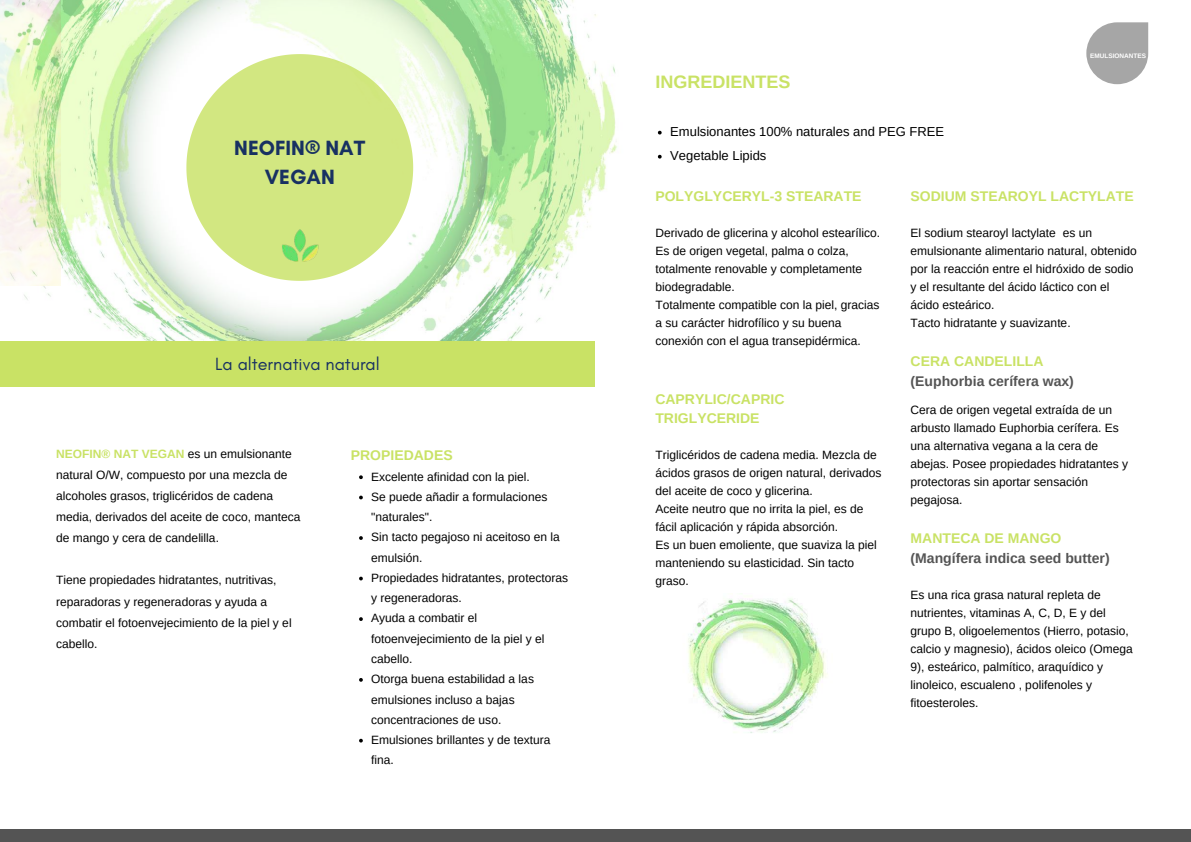
<style>
.page{position:relative;width:1191px;height:842px;background:#fff}
.page>*{position:absolute;margin:0;border:0;box-sizing:border-box;transform-origin:0 0}
.t1{font:700 21px/29.2px "Glacial Indifference";color:#183162;text-align:center}
.t2{font:18px "Glacial Indifference";color:#183162}
.t3{font:700 18px "Arimo";color:#c9e265}
.t4{font:700 14px/19.5px "Arimo";color:#c9e265}
.t5{font:700 14px "Arimo";color:#545454}
.t6{font:13px/24px "Arimo";color:#000}
.t7{font:12px/18px "Arimo";color:#000}
.t8{font:700 6.4px "Arimo";color:#fff}
.s1{font-weight:700;color:#c9e265}
</style>
<div class="page">
<img style="left:5px;top:0;width:612px;height:341px">
<img style="left:0;top:0;width:60px;height:285px">
<div style="left:0;top:341px;width:594px;height:45px;background:#c9e265"></div>
<svg style="left:186px;top:54px;width:227px;height:227px;fill:#d2e781"></svg>
<img style="left:281px;top:229px;width:38px;height:32px">
<img style="left:688px;top:598px;width:140px;height:135px">
<svg style="left:359px;top:475px;width:4px;height:4px"></svg>
<svg style="left:359px;top:495px;width:4px;height:4px"></svg>
<svg style="left:359px;top:536px;width:4px;height:4px"></svg>
<svg style="left:359px;top:576px;width:4px;height:4px"></svg>
<svg style="left:359px;top:617px;width:4px;height:4px"></svg>
<svg style="left:359px;top:678px;width:4px;height:3px"></svg>
<svg style="left:359px;top:738px;width:4px;height:4px"></svg>
<svg style="left:1086px;top:22px;width:62px;height:62px"></svg>
<div style="left:0;top:829px;width:1190px;height:12px;background:#545454"></div>
<h1 class="t1" style="left:234px;top:133px;width:132px">NEOFIN® NAT<br>VEGAN</h1>
<h2 class="t2" style="left:215px;top:353px;width:166px">La alternativa natural</h2>
<p class="t7" style="left:56px;top:445px;width:237px"><span class="s1">NEOFIN® NAT VEGAN</span> es un emulsionante</p>
<p class="t4" style="left:351px;top:445px;width:103px">PROPIEDADES</p>
<p class="t7" style="left:56px;top:464px;width:245px;line-height:21px">natural O/W, compuesto por una mezcla de alcoholes grasos, triglicéridos de cadena media, derivados del aceite de coco, manteca de mango y cera de candelilla.</p>
<p class="t7" style="left:56px;top:569px;width:237px;line-height:21px">Tiene propiedades hidratantes, nutritivas, reparadoras y regeneradoras y ayuda a combatir el fotoenvejecimiento de la piel y el cabello.</p>
<p class="t7" style="left:371px;top:466px;width:198px;line-height:20.2px">Excelente afinidad con la piel.<br>Se puede añadir a formulaciones "naturales".<br>Sin tacto pegajoso ni aceitoso en la emulsión.<br>Propiedades hidratantes, protectoras y regeneradoras.<br>Ayuda a combatir el fotoenvejecimiento de la piel y el cabello.<br>Otorga buena estabilidad a las emulsiones incluso a bajas concentraciones de uso.<br>Emulsiones brillantes y de textura fina.</p>
<h2 class="t3" style="left:655px;top:71px;width:136px">INGREDIENTES</h2>
<p class="t6" style="left:670px;top:119px;width:275px">Emulsionantes 100% naturales and PEG FREE<br>Vegetable Lipids</p>
<p class="t8" style="left:1090px;top:52px;width:57px">EMULSIONANTES</p>
<p class="t4" style="left:655px;top:186px;width:208px">POLYGLYCERYL-3 STEARATE</p>
<p class="t7" style="left:655px;top:224px;width:226px">Derivado de glicerina y alcohol estearílico.<br>Es de origen vegetal, palma o colza, totalmente renovable y completamente biodegradable.<br>Totalmente compatible con la piel, gracias a su carácter hidrofílico y su buena conexión con el agua transepidérmica.</p>
<p class="t4" style="left:655px;top:389px;width:131px">CAPRYLIC/CAPRIC<br>TRIGLYCERIDE</p>
<p class="t7" style="left:655px;top:446px;width:228px">Triglicéridos de cadena media. Mezcla de ácidos grasos de origen natural, derivados del aceite de coco y glicerina.<br>Aceite neutro que no irrita la piel, es de fácil aplicación y rápida absorción.<br>Es un buen emoliente, que suaviza la piel manteniendo su elasticidad. Sin tacto graso.</p>
<p class="t4" style="left:910px;top:186px;width:225px">SODIUM STEAROYL LACTYLATE</p>
<p class="t7" style="left:910px;top:224px;width:228px">El sodium stearoyl lactylate es un emulsionante alimentario natural, obtenido por la reacción entre el hidróxido de sodio y el resultante del ácido láctico con el ácido esteárico.<br>Tacto hidratante y suavizante.</p>
<p class="t4" style="left:910px;top:351px;width:134px">CERA CANDELILLA</p>
<p class="t5" style="left:910px;top:373px;width:165px">(Euphorbia cerífera wax)</p>
<p class="t7" style="left:910px;top:401px;width:219px">Cera de origen vegetal extraída de un arbusto llamado Euphorbia cerífera. Es una alternativa vegana a la cera de abejas. Posee propiedades hidratantes y protectoras sin aportar sensación pegajosa.</p>
<p class="t4" style="left:910px;top:528px;width:152px">MANTECA DE MANGO</p>
<p class="t5" style="left:910px;top:550px;width:201px">(Mangífera indica seed butter)</p>
<p class="t7" style="left:910px;top:585px;width:223px">Es una rica grasa natural repleta de nutrientes, vitaminas A, C, D, E y del grupo B, oligoelementos (Hierro, potasio, calcio y magnesio), ácidos oleico (Omega 9), esteárico, palmítico, araquídico y linoleico, escualeno , polifenoles y fitoesteroles.</p>
</div>
